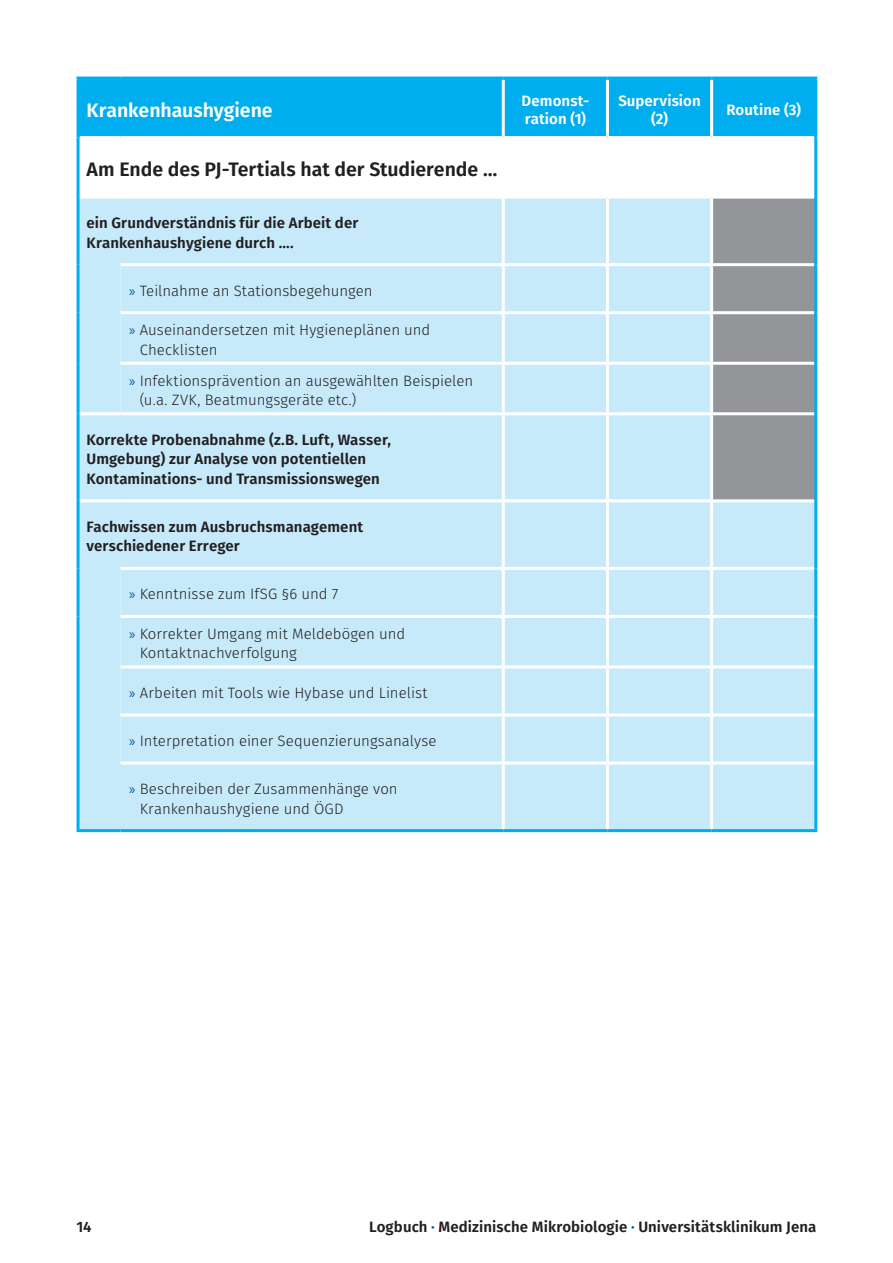
<style>
.page{position:relative;width:893px;height:1263px;background:#fff}
.page>*{position:absolute;margin:0;border:0;box-sizing:border-box;transform-origin:0 0}
.t1{font:600 19.5px "Fira Sans";letter-spacing:-.005em;color:#231f20}
.t2{font:600 19.5px "Fira Sans";color:#fff}
.t3{font:300 15px/19.5px "Fira Sans";color:#231f20}
.t4{font:600 15px/19.5px "Fira Sans";letter-spacing:.005em;color:#231f20}
.t5{font:600 15px/18px "Fira Sans";letter-spacing:.005em;color:#fff}
.s1{font-family:"Myriad Pro";font-weight:400;color:#0154a6}
.s2{color:#0154a6}
</style>
<div class="page">
<div style="left:80px;top:80px;width:734px;height:56px;background:#00aeef"></div>
<div style="left:80px;top:199px;width:41px;height:630px;background:#c6eafa"></div>
<div style="left:121px;top:199px;width:693px;height:630px;background:#c6eafa"></div>
<div style="left:713px;top:199px;width:101px;height:300px;background:#939598"></div>
<hr style="left:502px;top:80px;width:3px;height:56px;background:#fff">
<hr style="left:606px;top:80px;width:3px;height:56px;background:#fff">
<hr style="left:710px;top:80px;width:3px;height:56px;background:#fff">
<hr style="left:502px;top:199px;width:3px;height:64px;background:#fff">
<hr style="left:606px;top:199px;width:3px;height:64px;background:#fff">
<hr style="left:710px;top:199px;width:3px;height:64px;background:#fff">
<hr style="left:121px;top:263px;width:382px;height:3px;background:#fff">
<hr style="left:503px;top:263px;width:104px;height:3px;background:#fff">
<hr style="left:502px;top:266px;width:3px;height:45px;background:#fff">
<hr style="left:607px;top:263px;width:105px;height:3px;background:#fff">
<hr style="left:606px;top:266px;width:3px;height:45px;background:#fff">
<hr style="left:712px;top:263px;width:102px;height:3px;background:#fff">
<hr style="left:710px;top:266px;width:3px;height:45px;background:#fff">
<hr style="left:121px;top:311px;width:382px;height:3px;background:#fff">
<hr style="left:503px;top:311px;width:104px;height:3px;background:#fff">
<hr style="left:502px;top:314px;width:3px;height:48px;background:#fff">
<hr style="left:607px;top:311px;width:105px;height:3px;background:#fff">
<hr style="left:606px;top:314px;width:3px;height:48px;background:#fff">
<hr style="left:712px;top:311px;width:102px;height:3px;background:#fff">
<hr style="left:710px;top:314px;width:3px;height:48px;background:#fff">
<hr style="left:121px;top:362px;width:382px;height:3px;background:#fff">
<hr style="left:503px;top:362px;width:104px;height:3px;background:#fff">
<hr style="left:502px;top:365px;width:3px;height:47px;background:#fff">
<hr style="left:607px;top:362px;width:105px;height:3px;background:#fff">
<hr style="left:606px;top:365px;width:3px;height:47px;background:#fff">
<hr style="left:712px;top:362px;width:102px;height:3px;background:#fff">
<hr style="left:710px;top:365px;width:3px;height:47px;background:#fff">
<hr style="left:80px;top:412px;width:41px;height:3px;background:#fff">
<hr style="left:121px;top:412px;width:382px;height:3px;background:#fff">
<hr style="left:503px;top:412px;width:104px;height:3px;background:#fff">
<hr style="left:502px;top:415px;width:3px;height:84px;background:#fff">
<hr style="left:607px;top:412px;width:105px;height:3px;background:#fff">
<hr style="left:606px;top:415px;width:3px;height:84px;background:#fff">
<hr style="left:712px;top:412px;width:102px;height:3px;background:#fff">
<hr style="left:710px;top:415px;width:3px;height:84px;background:#fff">
<hr style="left:80px;top:499px;width:41px;height:3px;background:#fff">
<hr style="left:121px;top:499px;width:382px;height:3px;background:#fff">
<hr style="left:503px;top:499px;width:104px;height:3px;background:#fff">
<hr style="left:502px;top:502px;width:3px;height:65px;background:#fff">
<hr style="left:607px;top:499px;width:105px;height:3px;background:#fff">
<hr style="left:606px;top:502px;width:3px;height:65px;background:#fff">
<hr style="left:712px;top:499px;width:102px;height:3px;background:#fff">
<hr style="left:710px;top:502px;width:3px;height:65px;background:#fff">
<hr style="left:121px;top:567px;width:382px;height:3px;background:#fff">
<hr style="left:503px;top:567px;width:104px;height:3px;background:#fff">
<hr style="left:502px;top:570px;width:3px;height:45px;background:#fff">
<hr style="left:607px;top:567px;width:105px;height:3px;background:#fff">
<hr style="left:606px;top:570px;width:3px;height:45px;background:#fff">
<hr style="left:712px;top:567px;width:102px;height:3px;background:#fff">
<hr style="left:710px;top:570px;width:3px;height:45px;background:#fff">
<hr style="left:121px;top:615px;width:382px;height:3px;background:#fff">
<hr style="left:503px;top:615px;width:104px;height:3px;background:#fff">
<hr style="left:502px;top:618px;width:3px;height:47px;background:#fff">
<hr style="left:607px;top:615px;width:105px;height:3px;background:#fff">
<hr style="left:606px;top:618px;width:3px;height:47px;background:#fff">
<hr style="left:712px;top:615px;width:102px;height:3px;background:#fff">
<hr style="left:710px;top:618px;width:3px;height:47px;background:#fff">
<hr style="left:121px;top:665px;width:382px;height:3px;background:#fff">
<hr style="left:503px;top:665px;width:104px;height:3px;background:#fff">
<hr style="left:502px;top:668px;width:3px;height:45px;background:#fff">
<hr style="left:607px;top:665px;width:105px;height:3px;background:#fff">
<hr style="left:606px;top:668px;width:3px;height:45px;background:#fff">
<hr style="left:712px;top:665px;width:102px;height:3px;background:#fff">
<hr style="left:710px;top:668px;width:3px;height:45px;background:#fff">
<hr style="left:121px;top:713px;width:382px;height:3px;background:#fff">
<hr style="left:503px;top:713px;width:104px;height:3px;background:#fff">
<hr style="left:502px;top:716px;width:3px;height:45px;background:#fff">
<hr style="left:607px;top:713px;width:105px;height:3px;background:#fff">
<hr style="left:606px;top:716px;width:3px;height:45px;background:#fff">
<hr style="left:712px;top:713px;width:102px;height:3px;background:#fff">
<hr style="left:710px;top:716px;width:3px;height:45px;background:#fff">
<hr style="left:121px;top:761px;width:382px;height:3px;background:#fff">
<hr style="left:503px;top:761px;width:104px;height:3px;background:#fff">
<hr style="left:502px;top:764px;width:3px;height:65px;background:#fff">
<hr style="left:607px;top:761px;width:105px;height:3px;background:#fff">
<hr style="left:606px;top:764px;width:3px;height:65px;background:#fff">
<hr style="left:712px;top:761px;width:102px;height:3px;background:#fff">
<hr style="left:710px;top:764px;width:3px;height:65px;background:#fff">
<hr style="left:77px;top:80px;width:3px;height:58px;background:#00aeef">
<hr style="left:77px;top:77px;width:44px;height:3px;background:#00aeef">
<hr style="left:121px;top:77px;width:382px;height:3px;background:#00aeef">
<hr style="left:503px;top:77px;width:104px;height:3px;background:#00aeef">
<hr style="left:607px;top:77px;width:105px;height:3px;background:#00aeef">
<hr style="left:712px;top:77px;width:105px;height:3px;background:#00aeef">
<hr style="left:814px;top:80px;width:3px;height:58px;background:#00aeef">
<hr style="left:77px;top:138px;width:3px;height:59px;background:#00aeef">
<hr style="left:814px;top:138px;width:3px;height:59px;background:#00aeef">
<hr style="left:77px;top:197px;width:3px;height:68px;background:#00aeef">
<hr style="left:814px;top:197px;width:3px;height:68px;background:#00aeef">
<hr style="left:77px;top:265px;width:3px;height:48px;background:#00aeef">
<hr style="left:77px;top:313px;width:3px;height:50px;background:#00aeef">
<hr style="left:77px;top:363px;width:3px;height:51px;background:#00aeef">
<hr style="left:77px;top:414px;width:3px;height:87px;background:#00aeef">
<hr style="left:77px;top:501px;width:3px;height:67px;background:#00aeef">
<hr style="left:77px;top:568px;width:3px;height:48px;background:#00aeef">
<hr style="left:77px;top:616px;width:3px;height:51px;background:#00aeef">
<hr style="left:77px;top:667px;width:3px;height:48px;background:#00aeef">
<hr style="left:77px;top:715px;width:3px;height:48px;background:#00aeef">
<hr style="left:814px;top:265px;width:3px;height:48px;background:#00aeef">
<hr style="left:814px;top:313px;width:3px;height:50px;background:#00aeef">
<hr style="left:814px;top:363px;width:3px;height:51px;background:#00aeef">
<hr style="left:814px;top:414px;width:3px;height:87px;background:#00aeef">
<hr style="left:814px;top:501px;width:3px;height:67px;background:#00aeef">
<hr style="left:814px;top:568px;width:3px;height:48px;background:#00aeef">
<hr style="left:814px;top:616px;width:3px;height:51px;background:#00aeef">
<hr style="left:814px;top:667px;width:3px;height:48px;background:#00aeef">
<hr style="left:814px;top:715px;width:3px;height:48px;background:#00aeef">
<hr style="left:77px;top:763px;width:3px;height:66px;background:#00aeef">
<hr style="left:77px;top:829px;width:44px;height:3px;background:#00aeef">
<hr style="left:121px;top:829px;width:382px;height:3px;background:#00aeef">
<hr style="left:503px;top:829px;width:104px;height:3px;background:#00aeef">
<hr style="left:607px;top:829px;width:105px;height:3px;background:#00aeef">
<hr style="left:814px;top:763px;width:3px;height:66px;background:#00aeef">
<hr style="left:712px;top:829px;width:105px;height:3px;background:#00aeef">
<h1 class="t2" style="left:87px;top:94px;width:188px">Krankenhaushygiene</h1>
<p class="t5" style="left:522px;top:91px;width:69px">Demonst&shy;ration (1)</p>
<p class="t5" style="left:618px;top:91px;width:84px;text-align:center">Supervision (2)</p>
<p class="t5" style="left:726px;top:100px;width:76px">Routine (3)</p>
<h1 class="t1" style="left:87px;top:154px;width:412px">Am Ende des PJ-Tertials hat der Studierende …</h1>
<p class="t4" style="left:87px;top:212px;width:273px">ein Grundverständnis für die Arbeit der<br>Krankenhaushygiene durch ….</p>
<p class="t3" style="left:129px;top:281px;width:245px"><span class="s1">»</span> Teilnahme an Stationsbegehungen</p>
<p class="t3" style="left:140px;top:320px;width:292px;text-indent:-11px"><span class="s1">»</span> Auseinandersetzen mit Hygieneplänen und<br>Checklisten</p>
<p class="t3" style="left:140px;top:371px;width:335px;text-indent:-11px"><span class="s1">»</span> Infektionsprävention an ausgewählten Beispielen (u.a. ZVK, Beatmungsgeräte etc.)</p>
<p class="t4" style="left:87px;top:429px;width:306px">Korrekte Probenabnahme (z.B. Luft, Wasser,<br>Umgebung) zur Analyse von potentiellen<br>Kontaminations- und Transmissionswegen</p>
<p class="t4" style="left:87px;top:516px;width:278px">Fachwissen zum Ausbruchsmanagement verschiedener Erreger</p>
<p class="t3" style="left:129px;top:584px;width:211px"><span class="s1">»</span> Kenntnisse zum IfSG §6 und 7</p>
<p class="t3" style="left:140px;top:624px;width:267px;text-indent:-11px"><span class="s1">»</span> Korrekter Umgang mit Meldebögen und<br>Kontaktnachverfolgung</p>
<p class="t3" style="left:129px;top:683px;width:300px"><span class="s1">»</span> Arbeiten mit Tools wie Hybase und Linelist</p>
<p class="t3" style="left:129px;top:731px;width:309px"><span class="s1">»</span> Interpretation einer Sequenzierungsanalyse</p>
<p class="t3" style="left:140px;top:779px;width:259px;text-indent:-11px"><span class="s1">»</span> Beschreiben der Zusammenhänge von<br>Krankenhaushygiene und ÖGD</p>
<p class="t4" style="left:77px;top:1216px;width:17px">14</p>
<p class="t4" style="left:369px;top:1216px;width:449px">Logbuch <span class="s2">·</span> Medizinische Mikrobiologie <span class="s2">·</span> Universitätsklinikum Jena</p>
</div>
